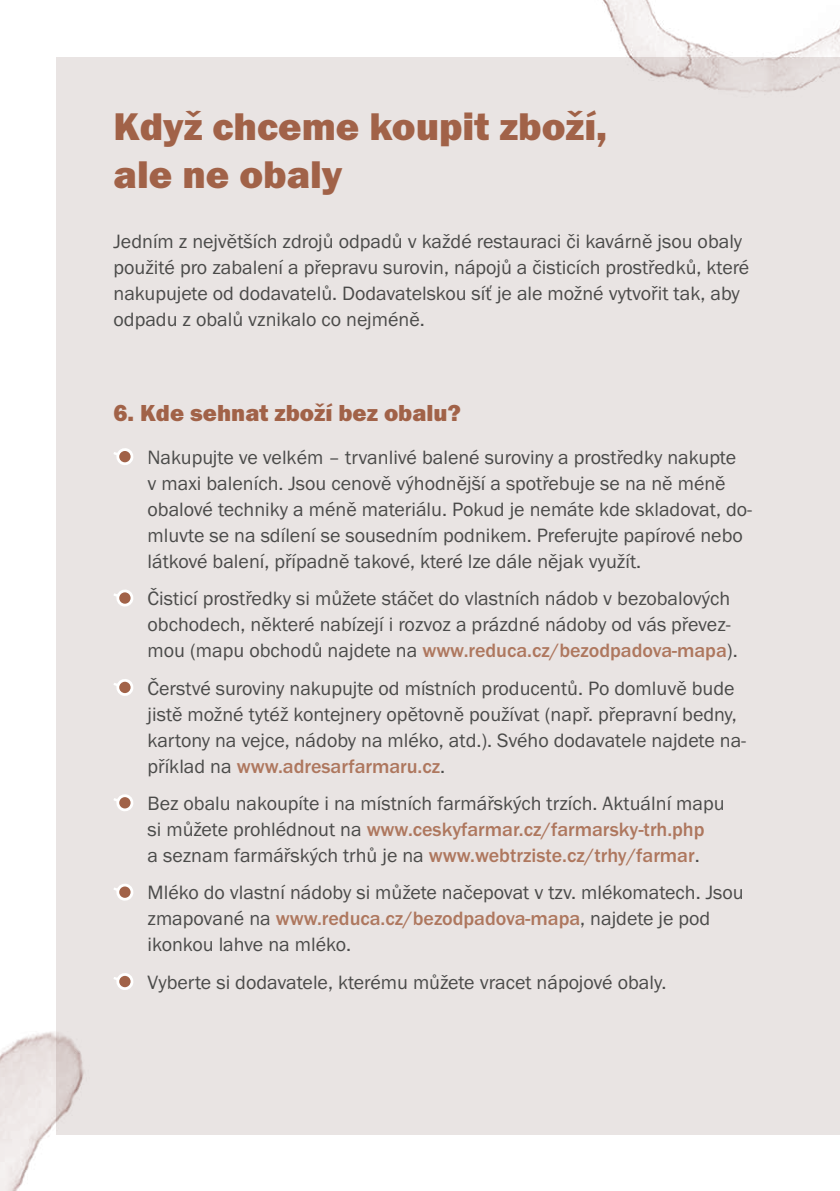
<style>
.page{position:relative;width:840px;height:1191px;background:#fff}
.page>*{position:absolute;margin:0;border:0;box-sizing:border-box;transform-origin:0 0}
.t1{font:40px/48px "Franklin Got Itc TOT Hea";color:#a16248}
.t2{font:24px "Franklin Got Itc TOT Hea";color:#a16248}
.t3{font:20px/26px "Franklin Got Itc TOT Boo";color:#4a4a49}
.t4{font:500 20px/26px "Franklin Got Itc TOT";color:#ae775e}
.s1{font-family:"Franklin Got Itc TOT Boo";font-weight:400;color:#4a4a49}
</style>
<div class="page">
<div style="left:57px;top:57px;width:782px;height:1077px;background:#e9e4e3"></div>
<svg style="left:113px;top:448px;width:20px;height:17px"></svg>
<div style="left:119px;top:451px;width:11px;height:11px;background:#a16248;border-radius:50%"></div>
<svg style="left:114px;top:589px;width:19px;height:18px"></svg>
<div style="left:119px;top:592px;width:11px;height:11px;background:#a16248;border-radius:50%"></div>
<svg style="left:113px;top:679px;width:20px;height:17px"></svg>
<div style="left:119px;top:681px;width:11px;height:12px;background:#a16248;border-radius:50%"></div>
<svg style="left:114px;top:794px;width:19px;height:17px"></svg>
<div style="left:119px;top:797px;width:11px;height:11px;background:#a16248;border-radius:50%"></div>
<svg style="left:114px;top:884px;width:19px;height:17px"></svg>
<div style="left:119px;top:886px;width:11px;height:12px;background:#a16248;border-radius:50%"></div>
<img style="left:603px;top:0;width:236px;height:93px">
<img style="left:0;top:969px;width:218px;height:222px">
<h1 class="t1" style="left:113px;top:103px;width:495px">Když chceme koupit zboží, ale ne obaly</h1>
<p class="t3" style="left:113px;top:229px;width:637px">Jedním z největších zdrojů odpadů v každé restauraci či kavárně jsou obaly použité pro zabalení a přepravu surovin, nápojů a čisticích prostředků, které nakupujete od dodavatelů. Dodavatelskou síť je ale možné vytvořit tak, aby odpadu z obalů vznikalo co nejméně.</p>
<p class="t2" style="left:113px;top:399px;width:348px">6. Kde sehnat zboží bez obalu?</p>
<p class="t3" style="left:147px;top:444px;width:606px">Nakupujte ve velkém – trvanlivé balené suroviny a prostředky nakupte<br>v maxi baleních. Jsou cenově výhodnější a spotřebuje se na ně méně obalové techniky a méně materiálu. Pokud je nemáte kde skladovat, do&shy;mluvte se na sdílení se sousedním podnikem. Preferujte papírové nebo látkové balení, případně takové, které lze dále nějak využít.</p>
<p class="t3" style="left:147px;top:586px;width:584px">Čisticí prostředky si můžete stáčet do vlastních nádob v bezobalových obchodech, některé nabízejí i rozvoz a prázdné nádoby od vás převez-</p>
<p class="t4" style="left:147px;top:638px;width:591px"><span class="s1">mou (mapu obchodů najdete na</span> www.reduca.cz/bezodpadova-mapa<span class="s1">).</span></p>
<p class="t3" style="left:147px;top:675px;width:600px">Čerstvé suroviny nakupujte od místních producentů. Po domluvě bude jistě možné tytéž kontejnery opětovně používat (např. přepravní bedny, kartony na vejce, nádoby na mléko, atd.). Svého dodavatele najdete na-</p>
<p class="t4" style="left:147px;top:753px;width:299px"><span class="s1">příklad na</span> www.adresarfarmaru.cz<span class="s1">.</span></p>
<p class="t3" style="left:147px;top:790px;width:578px">Bez obalu nakoupíte i na místních farmářských trzích. Aktuální mapu</p>
<p class="t4" style="left:147px;top:816px;width:558px"><span class="s1">si můžete prohlédnout na</span> www.ceskyfarmar.cz/farmarsky-trh.php <span class="s1">a seznam farmářských trhů je na</span> www.webtrziste.cz/trhy/farmar<span class="s1">.</span></p>
<p class="t3" style="left:147px;top:880px;width:597px">Mléko do vlastní nádoby si můžete načepovat v tzv. mlékomatech. Jsou</p>
<p class="t4" style="left:147px;top:906px;width:564px"><span class="s1">zmapované na</span> www.reduca.cz/bezodpadova-mapa<span class="s1">, najdete je pod</span></p>
<p class="t3" style="left:147px;top:926px;width:520px;line-height:37.4px">ikonkou lahve na mléko.<br>Vyberte si dodavatele, kterému můžete vracet nápojové obaly.</p>
</div>
